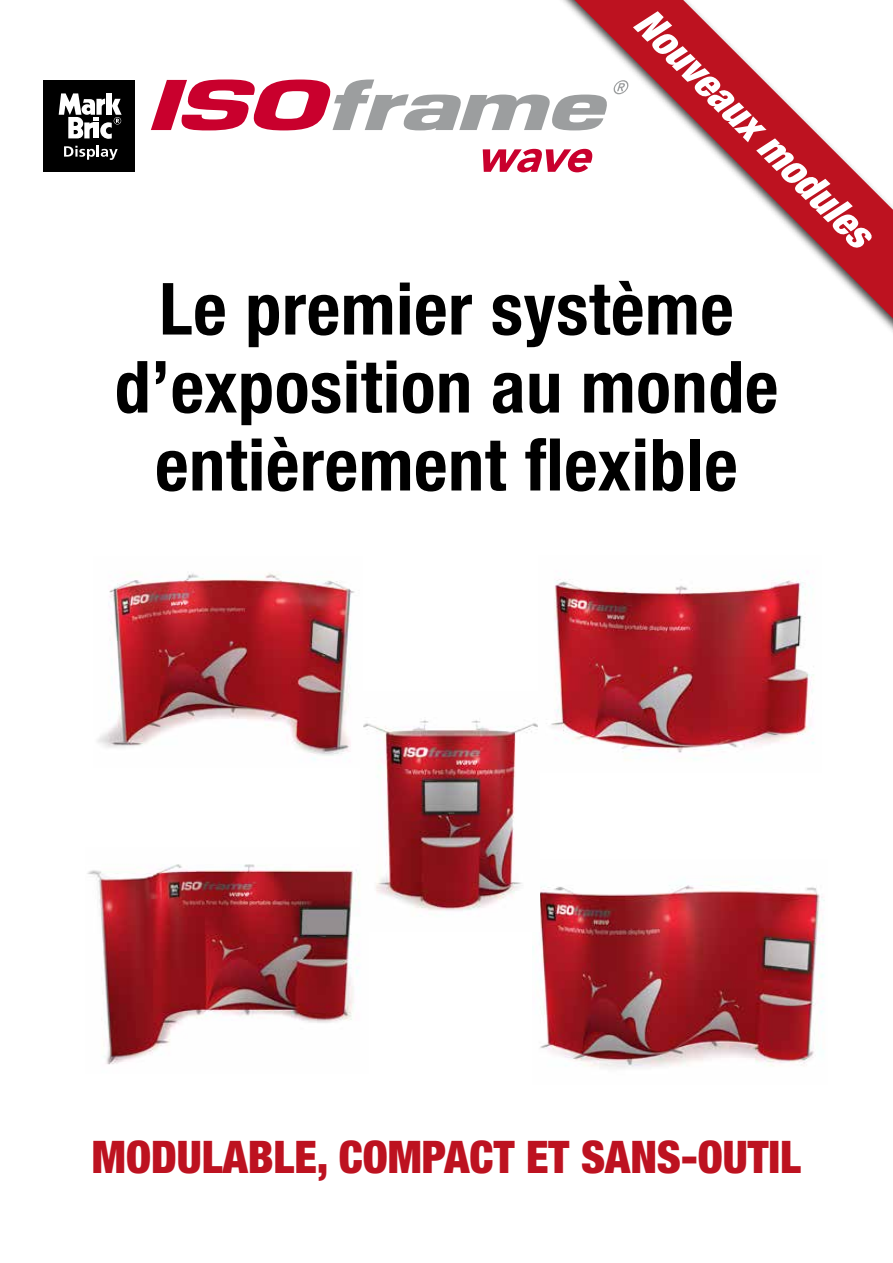
<style>
.page{position:relative;width:893px;height:1263px;background:#fff}
.page>*{position:absolute;margin:0;border:0;box-sizing:border-box;transform-origin:0 0}
.t1{font:700 condensed 72px/78px "Helvetica Neue";letter-spacing:.01em;color:#000;text-align:center}
.t2{font:900 condensed 45px "Helvetica Neue";color:#bd1220}
.t3{font:italic 900 condensed 40.5px "Helvetica Neue";color:#fff}
</style>
<div class="page">
<img style="left:532px;top:885px;width:293px;height:184px">
<img style="left:363px;top:720px;width:177px;height:211px">
<svg style="left:483px;top:149px;width:66px;height:23px"></svg>
<svg style="left:151px;top:80px;width:398px;height:50px"></svg>
<div style="left:44px;top:80px;width:91px;height:92px;background:#000"></div>
<svg style="left:59px;top:93px;width:63px;height:46px"></svg>
<svg style="left:64px;top:146px;width:54px;height:14px"></svg>
<img style="left:97px;top:573px;width:258px;height:188px">
<img style="left:539px;top:576px;width:275px;height:196px">
<img style="left:87px;top:847px;width:281px;height:218px">
<svg style="left:574px;top:0;width:319px;height:318px"></svg>
<p class="t3" style="left:659px;top:-2px;width:319px;rotate:45deg">Nouveaux modules</p>
<p class="t1" style="left:115px;top:269px;width:665px">Le premier système d’exposition au monde entièrement flexible</p>
<p class="t2" style="left:92px;top:1129px;width:711px">MODULABLE, COMPACT ET SANS-OUTIL</p>
</div>
